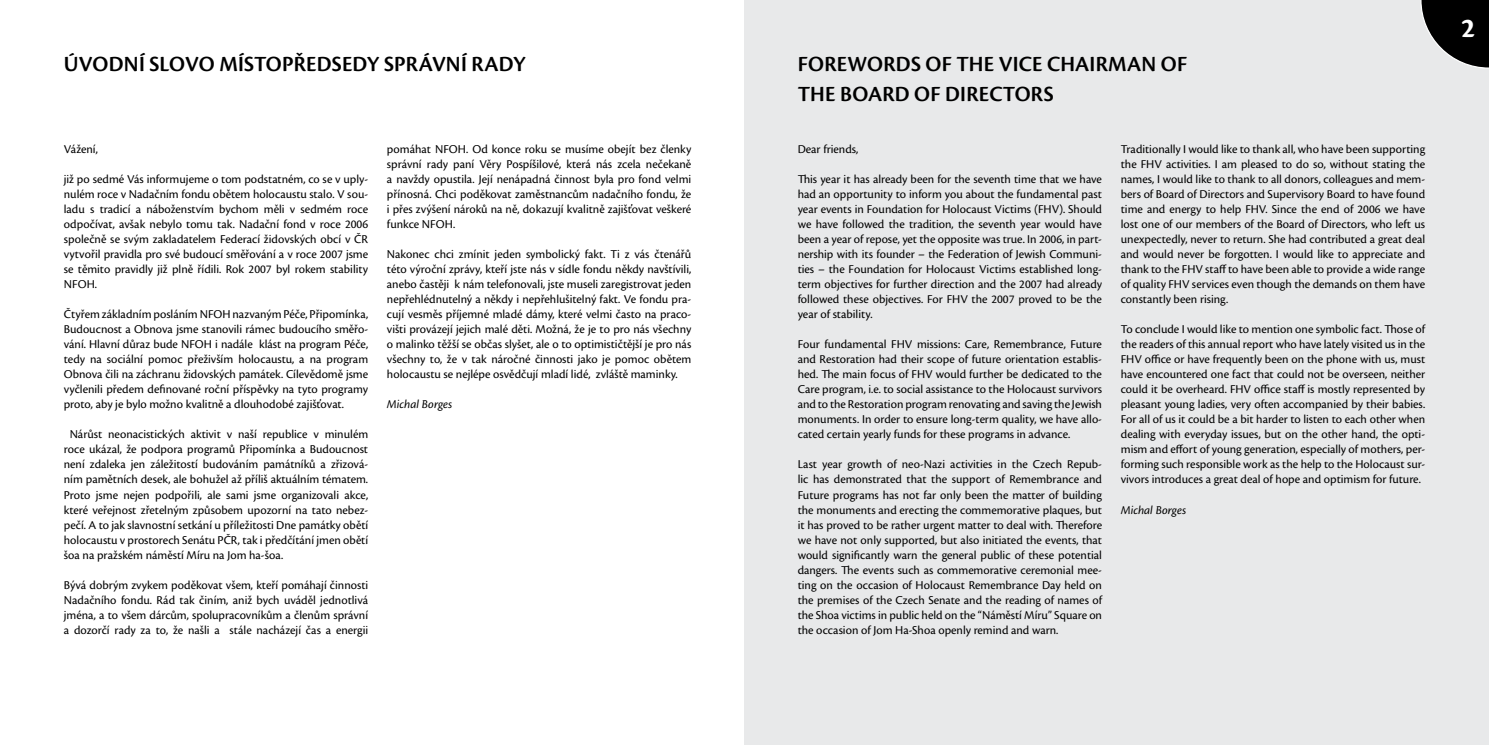
<style>
.page{position:relative;width:1489px;height:745px;background:#fff}
.page>*{position:absolute;margin:0;border:0;box-sizing:border-box;transform-origin:0 0}
.t1{font:700 28.75px "Cronos Pro";color:#fff}
.t2{font:22.5px/30px "Cronos Pro Semibold Subh";letter-spacing:.015em;color:#000}
.t3{font:12.5px/15px "Cronos Pro";color:#000;text-align:justify}
.t4{font:italic 12.5px "Cronos Pro";color:#000}
</style>
<div class="page">
<div style="left:744px;top:0;width:744px;height:744px;background:#e8e9ea"></div>
<svg style="left:1420px;top:0;width:68px;height:69px"></svg>
<h2 class="t2" style="left:64px;top:49px;width:463px">ÚVODNÍ SLOVO MÍSTOPŘEDSEDY SPRÁVNÍ RADY</h2>
<p class="t3" style="left:64px;top:142px;width:36px">Vážení,</p>
<p class="t3" style="left:64px;top:172px;width:306px">již po sedmé Vás informujeme o tom podstatném, co se v uply&shy;nulém roce v Nadačním fondu obětem holocaustu stalo. V sou&shy;ladu s tradicí a náboženstvím bychom měli v sedmém roce odpočívat, avšak nebylo tomu tak. Nadační fond v roce 2006 společně se svým zakladatelem Federací židovských obcí v ČR vytvořil pravidla pro své budoucí směřování a v roce 2007 jsme se těmito pravidly již plně řídili. Rok 2007 byl rokem stability NFOH.</p>
<p class="t3" style="left:64px;top:307px;width:306px">Čtyřem základním posláním NFOH nazvaným Péče, Připomínka, Budoucnost a Obnova jsme stanovili rámec budoucího směřo&shy;vání. Hlavní důraz bude NFOH i nadále klást na program Péče, tedy na sociální pomoc přeživším holocaustu, a na program Obnova čili na záchranu židovských památek. Cílevědomě jsme vyčlenili předem definované roční příspěvky na tyto programy proto, aby je bylo možno kvalitně a dlouhodobé zajišťovat.</p>
<p class="t3" style="left:64px;top:427px;width:306px;text-indent:6px">Nárůst neonacistických aktivit v naší republice v minulém roce ukázal, že podpora programů Připomínka a Budoucnost není zdaleka jen záležitostí budováním památníků a zřizová&shy;ním pamětních desek, ale bohužel až příliš aktuálním tématem.<br>Proto jsme nejen podpořili, ale sami jsme organizovali akce, které veřejnost zřetelným způsobem upozorní na tato nebez&shy;pečí. A to jak slavnostní setkání u příležitosti Dne památky obětí holocaustu v prostorech Senátu PČR, tak i předčítání jmen obětí šoa na pražském náměstí Míru na Jom ha-šoa.</p>
<p class="t3" style="left:64px;top:577px;width:306px">Bývá dobrým zvykem poděkovat všem, kteří pomáhají činnosti Nadačního fondu. Rád tak činím, aniž bych uváděl jednotlivá jména, a to všem dárcům, spolupracovníkům a členům správní a dozorčí rady za to, že našli a stále nacházejí čas a energii</p>
<p class="t3" style="left:387px;top:142px;width:306px">pomáhat NFOH. Od konce roku se musíme obejít bez členky správní rady paní Věry Pospíšilové, která nás zcela nečekaně a navždy opustila. Její nenápadná činnost byla pro fond velmi přínosná. Chci poděkovat zaměstnancům nadačního fondu, že i přes zvýšení nároků na ně, dokazují kvalitně zajišťovat veškeré funkce NFOH.</p>
<p class="t3" style="left:387px;top:247px;width:306px">Nakonec chci zmínit jeden symbolický fakt. Ti z vás čtenářů této výroční zprávy, kteří jste nás v sídle fondu někdy navštívili, anebo častěji k nám telefonovali, jste museli zaregistrovat jeden nepřehlédnutelný a někdy i nepřehlušitelný fakt. Ve fondu pra&shy;cují vesměs příjemné mladé dámy, které velmi často na praco&shy;višti provázejí jejich malé děti. Možná, že je to pro nás všechny o malinko těžší se občas slyšet, ale o to optimističtější je pro nás všechny to, že v tak náročné činnosti jako je pomoc obětem holocaustu se nejlépe osvědčují mladí lidé, zvláště maminky.</p>
<p class="t4" style="left:387px;top:397px;width:67px">Michal Borges</p>
<h2 class="t2" style="left:797px;top:49px;width:387px">FOREWORDS OF THE VICE CHAIRMAN OF<br>THE BOARD OF DIRECTORS</h2>
<p class="t3" style="left:797px;top:142px;width:62px">Dear friends,</p>
<p class="t3" style="left:797px;top:172px;width:306px">This year it has already been for the seventh time that we have had an opportunity to inform you about the fundamental past year events in Foundation for Holocaust Victims (FHV). Should we have followed the tradition, the seventh year would have been a year of repose, yet the opposite was true. In 2006, in part&shy;nership with its founder – the Federation of Jewish Communi&shy;ties – the Foundation for Holocaust Victims established long&shy;term objectives for further direction and the 2007 had already followed these objectives. For FHV the 2007 proved to be the year of stability.</p>
<p class="t3" style="left:797px;top:337px;width:306px">Four fundamental FHV missions: Care, Remembrance, Future and Restoration had their scope of future orientation establis&shy;hed. The main focus of FHV would further be dedicated to the Care program, i.e. to social assistance to the Holocaust survivors and to the Restoration program renovating and saving the Jewish monuments. In order to ensure long-term quality, we have allo&shy;cated certain yearly funds for these programs in advance.</p>
<p class="t3" style="left:797px;top:457px;width:306px">Last year growth of neo-Nazi activities in the Czech Repub&shy;lic has demonstrated that the support of Remembrance and Future programs has not far only been the matter of building the monuments and erecting the commemorative plaques, but it has proved to be rather urgent matter to deal with. Therefore we have not only supported, but also initiated the events, that would significantly warn the general public of these potential dangers. The events such as commemorative ceremonial mee&shy;ting on the occasion of Holocaust Remembrance Day held on the premises of the Czech Senate and the reading of names of the Shoa victims in public held on the “Náměstí Míru” Square on the occasion of Jom Ha-Shoa openly remind and warn.</p>
<p class="t3" style="left:1120px;top:142px;width:306px">Traditionally I would like to thank all, who have been supporting the FHV activities. I am pleased to do so, without stating the names, I would like to thank to all donors, colleagues and mem&shy;bers of Board of Directors and Supervisory Board to have found time and energy to help FHV. Since the end of 2006 we have lost one of our members of the Board of Directors, who left us unexpectedly, never to return. She had contributed a great deal and would never be forgotten. I would like to appreciate and thank to the FHV staff to have been able to provide a wide range of quality FHV services even though the demands on them have constantly been rising.</p>
<p class="t3" style="left:1120px;top:322px;width:306px">To conclude I would like to mention one symbolic fact. Those of the readers of this annual report who have lately visited us in the FHV office or have frequently been on the phone with us, must have encountered one fact that could not be overseen, neither could it be overheard. FHV office staff is mostly represented by pleasant young ladies, very often accompanied by their babies.<br>For all of us it could be a bit harder to listen to each other when dealing with everyday issues, but on the other hand, the opti&shy;mism and effort of young generation, especially of mothers, per&shy;forming such responsible work as the help to the Holocaust sur&shy;vivors introduces a great deal of hope and optimism for future.</p>
<p class="t4" style="left:1120px;top:502px;width:67px">Michal Borges</p>
<h1 class="t1" style="left:1460px;top:12px;width:16px">2</h1>
</div>
